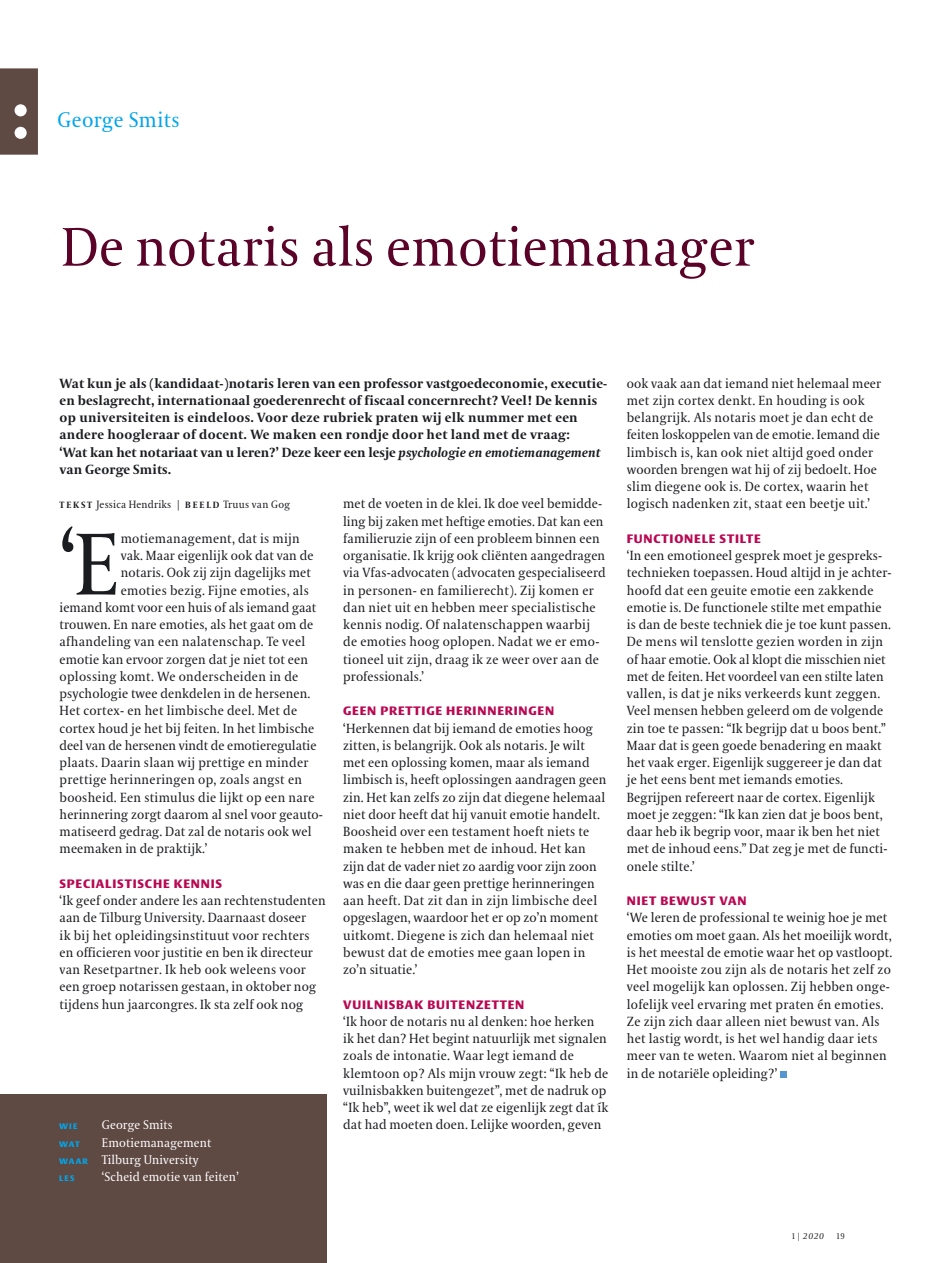
<style>
.page{position:relative;width:936px;height:1263px;background:#fff}
.page>*{position:absolute;margin:0;border:0;box-sizing:border-box;transform-origin:0 0}
.t1{font:87.3px "VPRO Coranto";color:#1b1c20}
.t2{font:54px "VPRO Coranto";letter-spacing:.005em;color:#5b0229}
.t3{font:21px "VPRO Coranto";letter-spacing:.02em;color:#00a6eb}
.t4{font:13.2px/17.2px "VPRO Coranto";letter-spacing:.01em;color:#1b1c20}
.t5{font:700 13.2px/17.2px "VPRO Coranto";letter-spacing:.01em;color:#1b1c20}
.t6{font:12.45px/17.2px "VPRO Coranto";letter-spacing:.01em;color:#fff}
.t7{font:700 12px "VPRO Vesta";letter-spacing:.07em;color:#b90852}
.t8{font:10.5px "VPRO Coranto";letter-spacing:.02em;color:#1b1c20}
.t9{font:italic 8.25px "VPRO Coranto";color:#1b1c20}
.t10{font:8.25px "VPRO Coranto Cn";color:#1b1c20}
.t11{font:700 7.8px "VPRO Vesta";letter-spacing:.145em;color:#00a6eb}
.s1{font-style:italic}
.s2{font-weight:700;font-size:9px}
.s3{font-family:"VPRO Vesta";font-weight:700;font-size:7.8px;color:#00a6eb}
.s4{font-family:"VPRO Coranto Cn";font-style:normal}
</style>
<div class="page">
<div style="left:0;top:1095px;width:326px;height:168px;background:#5f4943"></div>
<svg style="left:0;top:68px;width:38px;height:87px;background:#6b5751"></svg>
<div style="left:780px;top:1071px;width:6px;height:7px;background:#5595d0"></div>
<h3 class="t3" style="left:58px;top:107px;width:123px">George Smits</h3>
<h2 class="t2" style="left:62px;top:215px;width:694px">De notaris als emotiemanager</h2>
<p class="t5" style="left:60px;top:374px;width:549px">Wat kun je als (kandidaat-)notaris leren van een professor vastgoedeconomie, executie&shy;en beslagrecht, internationaal goederenrecht of fiscaal concernrecht? Veel! De kennis op universiteiten is eindeloos. Voor deze rubriek praten wij elk nummer met een andere hoogleraar of docent. We maken een rondje door het land met de vraag:<br>‘Wat kan het notariaat van u leren?’ Deze keer een lesje <span class="s1">psychologie en emotiemanagement </span>van George Smits.</p>
<p class="t8" style="left:60px;top:498px;width:232px"><span class="s2">T E K S T</span> Jessica Hendriks | <span class="s2">B E E L D</span> Truus van Gog</p>
<p class="t4" style="left:343px;top:495px;width:264px">met de voeten in de klei. Ik doe veel bemidde&shy;ling bij zaken met heftige emoties. Dat kan een familieruzie zijn of een probleem binnen een organisatie. Ik krijg ook cliënten aangedragen via Vfas-advocaten (advocaten gespecialiseerd in personen- en familierecht). Zij komen er dan niet uit en hebben meer specialistische kennis nodig. Of nalatenschappen waarbij de emoties hoog oplopen. Nadat we er emo&shy;tioneel uit zijn, draag ik ze weer over aan de professionals.’</p>
<p class="t7" style="left:343px;top:706px;width:212px">GEEN PRETTIGE HERINNERINGEN</p>
<p class="t4" style="left:343px;top:719px;width:265px">‘Herkennen dat bij iemand de emoties hoog zitten, is belangrijk. Ook als notaris. Je wilt met een oplossing komen, maar als iemand limbisch is, heeft oplossingen aandragen geen zin. Het kan zelfs zo zijn dat diegene helemaal niet door heeft dat hij vanuit emotie handelt.<br>Boosheid over een testament hoeft niets te maken te hebben met de inhoud. Het kan zijn dat de vader niet zo aardig voor zijn zoon was en die daar geen prettige herinneringen aan heeft. Dat zit dan in zijn limbische deel opgeslagen, waardoor het er op zo’n moment uitkomt. Diegene is zich dan helemaal niet bewust dat de emoties mee gaan lopen in zo’n situatie.’</p>
<p class="t7" style="left:343px;top:999px;width:182px">VUILNISBAK BUITENZETTEN</p>
<p class="t4" style="left:343px;top:1013px;width:267px">‘Ik hoor de notaris nu al denken: hoe herken ik het dan? Het begint natuurlijk met signalen zoals de intonatie. Waar legt iemand de klemtoon op? Als mijn vrouw zegt: “Ik heb de vuilnisbakken buitengezet”, met de nadruk op “Ik heb”, weet ik wel dat ze eigenlijk zegt dat ík dat had moeten doen. Lelijke woorden, geven</p>
<h1 class="t1" style="left:60px;top:513px;width:62px">‘E</h1>
<p class="t4" style="left:121px;top:530px;width:181px">motiemanagement, dat is mijn</p>
<p class="t4" style="left:121px;top:547px;width:194px">vak. Maar eigenlijk ook dat van de</p>
<p class="t4" style="left:121px;top:564px;width:192px">notaris. Ook zij zijn dagelijks met</p>
<p class="t4" style="left:121px;top:581px;width:190px">emoties bezig. Fijne emoties, als</p>
<p class="t4" style="left:60px;top:599px;width:258px">iemand komt voor een huis of als iemand gaat</p>
<p class="t4" style="left:60px;top:616px;width:255px">trouwen. En nare emoties, als het gaat om de</p>
<p class="t4" style="left:60px;top:633px;width:247px">afhandeling van een nalatenschap. Te veel</p>
<p class="t4" style="left:60px;top:650px;width:250px">emotie kan ervoor zorgen dat je niet tot een</p>
<p class="t4" style="left:60px;top:668px;width:240px">oplossing komt. We onderscheiden in de</p>
<p class="t4" style="left:60px;top:685px;width:252px">psychologie twee denkdelen in de hersenen.</p>
<p class="t4" style="left:60px;top:702px;width:239px">Het cortex- en het limbische deel. Met de</p>
<p class="t4" style="left:60px;top:719px;width:256px">cortex houd je het bij feiten. In het limbische</p>
<p class="t4" style="left:60px;top:737px;width:258px">deel van de hersenen vindt de emotieregulatie</p>
<p class="t4" style="left:60px;top:754px;width:250px">plaats. Daarin slaan wij prettige en minder</p>
<p class="t4" style="left:60px;top:771px;width:244px">prettige herinneringen op, zoals angst en</p>
<p class="t4" style="left:60px;top:788px;width:256px">boosheid. Een stimulus die lijkt op een nare</p>
<p class="t4" style="left:60px;top:806px;width:265px">herinnering zorgt daarom al snel voor geauto-</p>
<p class="t4" style="left:60px;top:823px;width:253px">matiseerd gedrag. Dat zal de notaris ook wel</p>
<p class="t4" style="left:60px;top:840px;width:149px">meemaken in de praktijk.’</p>
<p class="t7" style="left:60px;top:878px;width:164px">SPECIALISTISCHE KENNIS</p>
<p class="t4" style="left:60px;top:892px;width:267px">‘Ik geef onder andere les aan rechtenstudenten aan de Tilburg University. Daarnaast doseer<br>ik bij het opleidingsinstituut voor rechters en officieren voor justitie en ben ik directeur van Resetpartner. Ik heb ook weleens voor een groep notarissen gestaan, in oktober nog tijdens hun jaarcongres. Ik sta zelf ook nog</p>
<p class="t11" style="left:59px;top:1123px;width:20px">WIE</p>
<p class="t6" style="left:102px;top:1116px;width:72px">George Smits</p>
<p class="t11" style="left:59px;top:1140px;width:22px">WAT</p>
<p class="t6" style="left:59px;top:1134px;width:154px;text-indent:42px">Emotiemanagement<br><span class="s3">WA A R</span> Tilburg University</p>
<p class="t11" style="left:59px;top:1175px;width:17px">LES</p>
<p class="t6" style="left:102px;top:1168px;width:138px">‘Scheid emotie van feiten’</p>
<p class="t4" style="left:626px;top:374px;width:256px">ook vaak aan dat iemand niet helemaal meer met zijn cortex denkt. En houding is ook belangrijk. Als notaris moet je dan echt de feiten loskoppelen van de emotie. Iemand die limbisch is, kan ook niet altijd goed onder woorden brengen wat hij of zij bedoelt. Hoe slim diegene ook is. De cortex, waarin het logisch nadenken zit, staat een beetje uit.’</p>
<p class="t7" style="left:626px;top:533px;width:135px">FUNCTIONELE STILTE</p>
<p class="t4" style="left:626px;top:547px;width:266px">‘In een emotioneel gesprek moet je gespreks&shy;technieken toepassen. Houd altijd in je achter&shy;hoofd dat een geuite emotie een zakkende emotie is. De functionele stilte met empathie is dan de beste techniek die je toe kunt passen.<br>De mens wil tenslotte gezien worden in zijn of haar emotie. Ook al klopt die misschien niet met de feiten. Het voordeel van een stilte laten vallen, is dat je niks verkeerds kunt zeggen.<br>Veel mensen hebben geleerd om de volgende zin toe te passen: “Ik begrijp dat u boos bent.” Maar dat is geen goede benadering en maakt het vaak erger. Eigenlijk suggereer je dan dat je het eens bent met iemands emoties.<br>Begrijpen refereert naar de cortex. Eigenlijk moet je zeggen: “Ik kan zien dat je boos bent, daar heb ik begrip voor, maar ik ben het niet met de inhoud eens.” Dat zeg je met de functi&shy;onele stilte.’</p>
<p class="t7" style="left:626px;top:896px;width:121px">NIET BEWUST VAN</p>
<p class="t4" style="left:626px;top:909px;width:267px">‘We leren de professional te weinig hoe je met emoties om moet gaan. Als het moeilijk wordt, is het meestal de emotie waar het op vastloopt.<br>Het mooiste zou zijn als de notaris het zelf zo veel mogelijk kan oplossen. Zij hebben onge&shy;lofelijk veel ervaring met praten én emoties.<br>Ze zijn zich daar alleen niet bewust van. Als het lastig wordt, is het wel handig daar iets meer van te weten. Waarom niet al beginnen in de notariële opleiding?’</p>
<p class="t9" style="left:792px;top:1231px;width:33px"><span class="s4">1 |</span> 2020</p>
<p class="t10" style="left:836px;top:1231px;width:9px">19</p>
</div>
